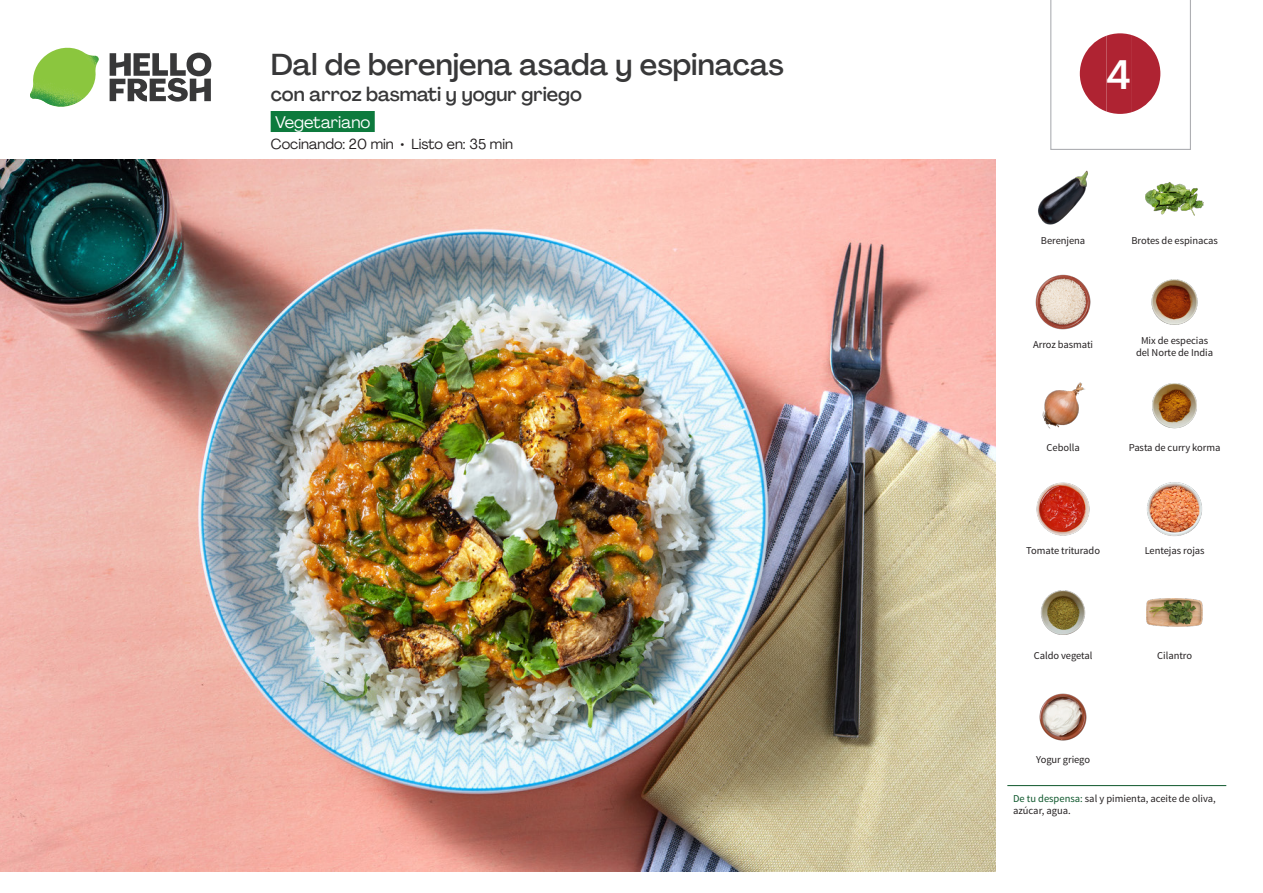
<style>
.page{position:relative;width:1263px;height:893px;background:#fff}
.page>*{position:absolute;margin:0;border:0;box-sizing:border-box;transform-origin:0 0}
._24_Recipe_Nr_Bag{font:500 40.5px "Agrandir";color:#fff}
._15_Titel_UK{font:500 30px "Agrandir";color:#383839}
._15_Titel_UK-2{font:500 19.5px "Agrandir";color:#383839}
._02_Box_Type{font:16.5px "Agrandir";color:#fff}
._02_Box_Type-2{font:14.25px "Agrandir";color:#231f20}
._18_FRONT_ingredients_UK{font:10.5px/12px "Source Sans Pro";letter-spacing:-.005em;color:#231f20}
.s1{color:#0e572c}
</style>
<div class="page">
<svg style="left:110px;top:53px;width:101px;height:49px"></svg>
<img style="left:30px;top:48px;width:69px;height:59px">
<img style="left:0;top:159px;width:995px;height:713px">
<div style="left:271px;top:111px;width:104px;height:21px;background:#0d7a3d"></div>
<img style="left:1038px;top:170px;width:50px;height:55px">
<img style="left:1146px;top:182px;width:57px;height:34px">
<img style="left:1151px;top:279px;width:47px;height:46px">
<img style="left:1035px;top:274px;width:56px;height:56px">
<img style="left:1152px;top:383px;width:45px;height:46px">
<img style="left:1042px;top:382px;width:43px;height:47px">
<img style="left:1147px;top:482px;width:55px;height:54px">
<img style="left:1036px;top:482px;width:54px;height:54px">
<img style="left:1146px;top:598px;width:57px;height:29px">
<img style="left:1040px;top:590px;width:46px;height:45px">
<img style="left:1039px;top:693px;width:48px;height:48px">
<hr style="left:1007px;top:785px;width:219px;height:1px;background:#0e572c">
<svg style="left:1050px;top:0;width:141px;height:150px"></svg>
<p class="_15_Titel_UK" style="left:271px;top:46px;width:515px">Dal de berenjena asada y espinacas</p>
<p class="_15_Titel_UK-2" style="left:271px;top:82px;width:313px">con arroz basmati y yogur griego</p>
<p class="_02_Box_Type" style="left:275px;top:112px;width:97px">Vegetariano</p>
<p class="_02_Box_Type-2" style="left:271px;top:135px;width:244px">Cocinando: 20 min • Listo en: 35 min</p>
<p class="_24_Recipe_Nr_Bag" style="left:1106px;top:50px;width:26px">4</p>
<p class="_18_FRONT_ingredients_UK" style="left:1041px;top:235px;width:46px">Berenjena</p>
<p class="_18_FRONT_ingredients_UK" style="left:1033px;top:339px;width:62px">Arroz basmati</p>
<p class="_18_FRONT_ingredients_UK" style="left:1131px;top:235px;width:88px">Brotes de espinacas</p>
<p class="_18_FRONT_ingredients_UK" style="left:1136px;top:335px;width:79px;text-align:center">Mix de especias del Norte de India</p>
<p class="_18_FRONT_ingredients_UK" style="left:1046px;top:441px;width:35px">Cebolla</p>
<p class="_18_FRONT_ingredients_UK" style="left:1129px;top:441px;width:93px">Pasta de curry korma</p>
<p class="_18_FRONT_ingredients_UK" style="left:1026px;top:545px;width:75px">Tomate triturado</p>
<p class="_18_FRONT_ingredients_UK" style="left:1145px;top:545px;width:61px">Lentejas rojas</p>
<p class="_18_FRONT_ingredients_UK" style="left:1034px;top:649px;width:60px">Caldo vegetal</p>
<p class="_18_FRONT_ingredients_UK" style="left:1157px;top:649px;width:36px">Cilantro</p>
<p class="_18_FRONT_ingredients_UK" style="left:1036px;top:754px;width:55px">Yogur griego</p>
<p class="_18_FRONT_ingredients_UK" style="left:1013px;top:793px;width:204px"><span class="s1">De tu despensa:</span> sal y pimienta, aceite de oliva, azúcar, agua.</p>
</div>
